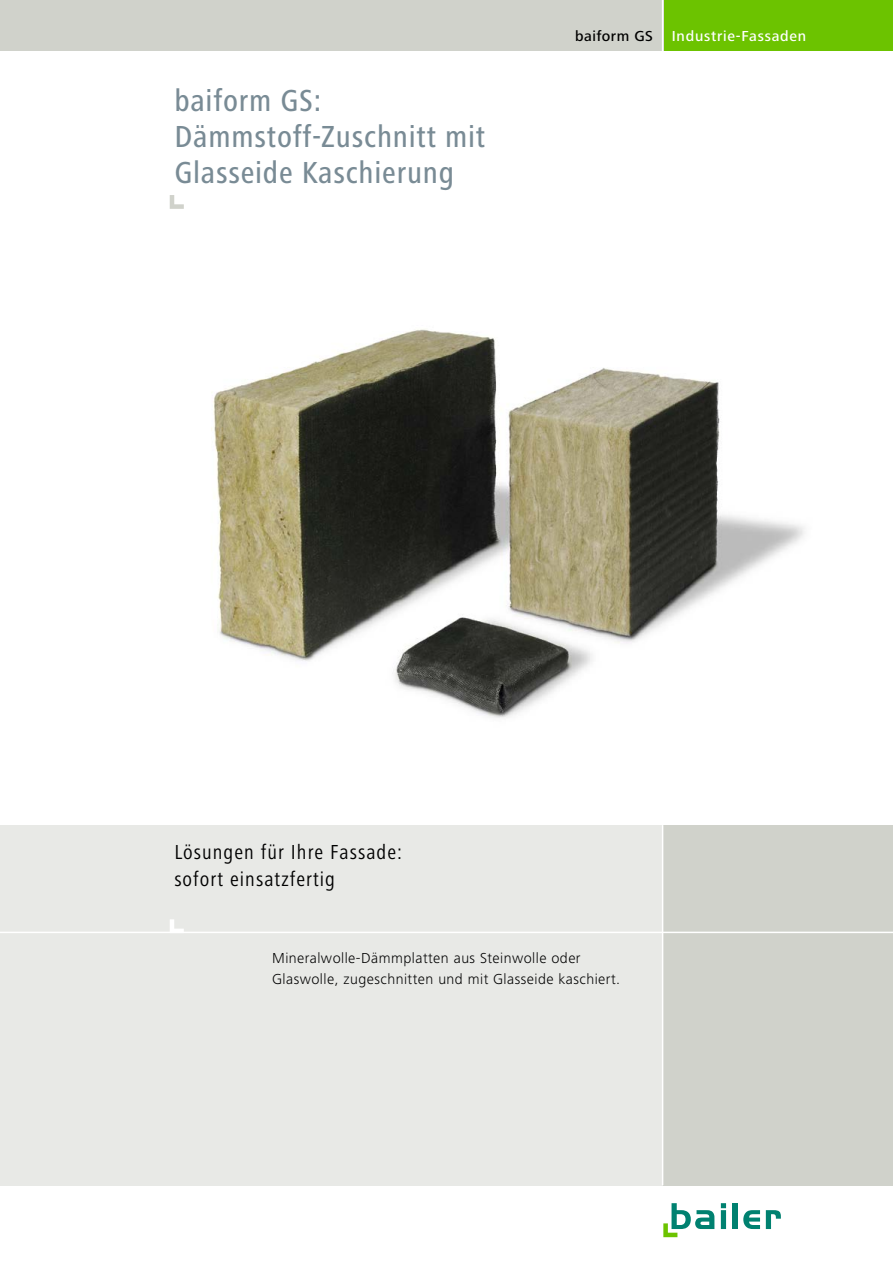
<style>
.page{position:relative;width:893px;height:1263px;background:#fff}
.page>*{position:absolute;margin:0;border:0;box-sizing:border-box;transform-origin:0 0}
.t1{font:500 condensed 31.5px/36px "Frutiger Next LT";letter-spacing:.025em;color:#798b95}
.t2{font:condensed 21px/27px "Frutiger Next LT";letter-spacing:.05em;color:#000}
.t3{font:300 15px/21px "Frutiger Next LT";letter-spacing:.03em;color:#000}
.t4{font:500 15px "Frutiger Next LT";letter-spacing:.05em;color:#fff}
.t5{font:500 15px "Frutiger Next LT";letter-spacing:.03em;color:#000}
</style>
<div class="page">
<div style="left:0;top:825px;width:893px;height:360px;background:#e8e9e6"></div>
<svg style="left:663px;top:1203px;width:51px;height:34px"></svg>
<svg style="left:721px;top:1203px;width:5px;height:26px"></svg>
<div style="left:733px;top:1203px;width:5px;height:26px;background:#008170"></div>
<svg style="left:743px;top:1210px;width:17px;height:19px"></svg>
<svg style="left:766px;top:1210px;width:15px;height:19px"></svg>
<div style="left:663px;top:0;width:230px;height:51px;background:#6cc300"></div>
<div style="left:0;top:0;width:663px;height:51px;background:#d0d2cb"></div>
<div style="left:663px;top:825px;width:230px;height:360px;background:#d0d2cb"></div>
<hr style="left:662px;top:0;width:1px;height:51px;background:#fff">
<hr style="left:662px;top:825px;width:1px;height:360px;background:#fff">
<svg style="left:170px;top:195px;width:14px;height:14px"></svg>
<svg style="left:170px;top:919px;width:14px;height:13px"></svg>
<hr style="left:0;top:932px;width:893px;height:1px;background:#fff">
<img style="left:211px;top:329px;width:594px;height:389px">
<h1 class="t1" style="left:174px;top:83px;width:312px">baiform GS:<br>Dämmstoff-Zuschnitt mit<br>Glasseide Kaschierung</h1>
<p class="t5" style="left:575px;top:28px;width:79px">baiform GS</p>
<p class="t4" style="left:672px;top:28px;width:136px">Industrie-Fassaden</p>
<h2 class="t2" style="left:174px;top:839px;width:229px">Lösungen für Ihre Fassade: sofort einsatzfertig</h2>
<p class="t3" style="left:272px;top:947px;width:350px">Mineralwolle-Dämmplatten aus Steinwolle oder<br>Glaswolle, zugeschnitten und mit Glasseide kaschiert.</p>
</div>
